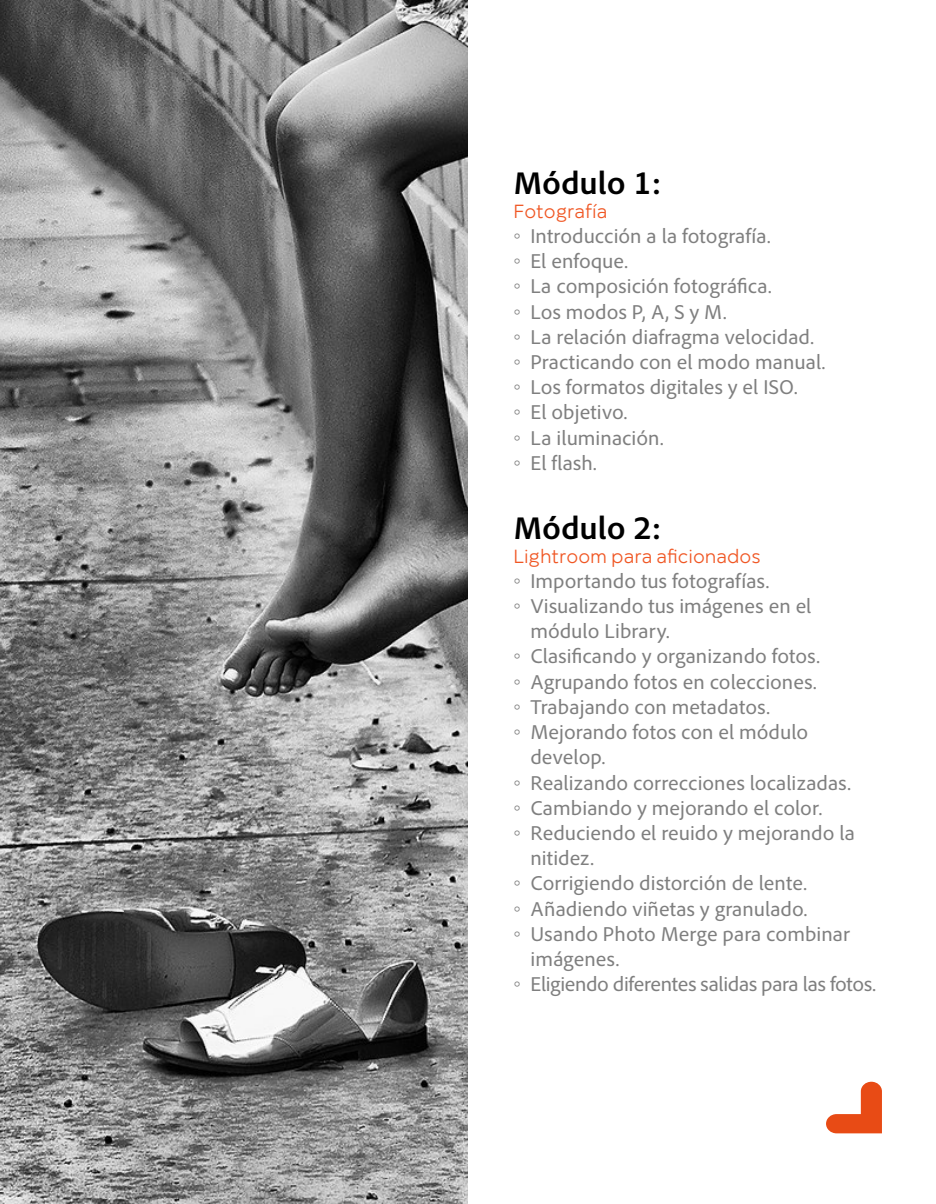
<style>
.page{position:relative;width:936px;height:1204px;background:#fff}
.page>*{position:absolute;margin:0;border:0;box-sizing:border-box;transform-origin:0 0}
.t1{font:700 33px "Adobe Clean";color:#000}
.t2{font:21px/25.2px "Adobe Clean";color:#7f7f7f}
.t3{font:19.5px "Mirai";color:#f05724}
.s1{font-family:"Arial"}
</style>
<div class="page">
<svg style="left:826px;top:1081px;width:55px;height:52px"></svg>
<img style="left:0;top:0;width:468px;height:1203px">
<h1 class="t1" style="left:513px;top:163px;width:150px">Módulo 1:</h1>
<p class="t3" style="left:513px;top:196px;width:96px">Fotografía</p>
<p class="t2" style="left:513px;top:223px;width:313px"><span class="s1">◦</span> Introducción a la fotografía.<br><span class="s1">◦</span> El enfoque.<br><span class="s1">◦</span> La composición fotográfica.<br><span class="s1">◦</span> Los modos P, A, S y M.<br><span class="s1">◦</span> La relación diafragma velocidad. <span class="s1">◦</span> Practicando con el modo manual. <span class="s1">◦</span> Los formatos digitales y el ISO.<br><span class="s1">◦</span> El objetivo.<br><span class="s1">◦</span> La iluminación.<br><span class="s1">◦</span> El flash.</p>
<h1 class="t1" style="left:513px;top:508px;width:150px">Módulo 2:</h1>
<p class="t3" style="left:513px;top:541px;width:249px">Lightroom para aficionados</p>
<p class="t2" style="left:513px;top:568px;width:257px"><span class="s1">◦</span> Importando tus fotografías.</p>
<p class="t2" style="left:513px;top:593px;width:299px"><span class="s1">◦</span> Visualizando tus imágenes en el</p>
<p class="t2" style="left:530px;top:618px;width:141px">módulo Library.</p>
<p class="t2" style="left:513px;top:643px;width:308px"><span class="s1">◦</span> Clasificando y organizando fotos.</p>
<p class="t2" style="left:513px;top:668px;width:305px"><span class="s1">◦</span> Agrupando fotos en colecciones.</p>
<p class="t2" style="left:513px;top:694px;width:258px"><span class="s1">◦</span> Trabajando con metadatos.</p>
<p class="t2" style="left:513px;top:719px;width:296px"><span class="s1">◦</span> Mejorando fotos con el módulo</p>
<p class="t2" style="left:530px;top:744px;width:77px">develop.</p>
<p class="t2" style="left:513px;top:769px;width:339px"><span class="s1">◦</span> Realizando correcciones localizadas.</p>
<p class="t2" style="left:513px;top:794px;width:310px"><span class="s1">◦</span> Cambiando y mejorando el color.</p>
<p class="t2" style="left:513px;top:820px;width:343px"><span class="s1">◦</span> Reduciendo el reuido y mejorando la</p>
<p class="t2" style="left:530px;top:845px;width:65px">nitidez.</p>
<p class="t2" style="left:513px;top:870px;width:295px"><span class="s1">◦</span> Corrigiendo distorción de lente.</p>
<p class="t2" style="left:513px;top:895px;width:295px"><span class="s1">◦</span> Añadiendo viñetas y granulado.</p>
<p class="t2" style="left:513px;top:920px;width:338px"><span class="s1">◦</span> Usando Photo Merge para combinar</p>
<p class="t2" style="left:530px;top:946px;width:91px">imágenes.</p>
<p class="t2" style="left:513px;top:971px;width:364px"><span class="s1">◦</span> Eligiendo diferentes salidas para las fotos.</p>
</div>
